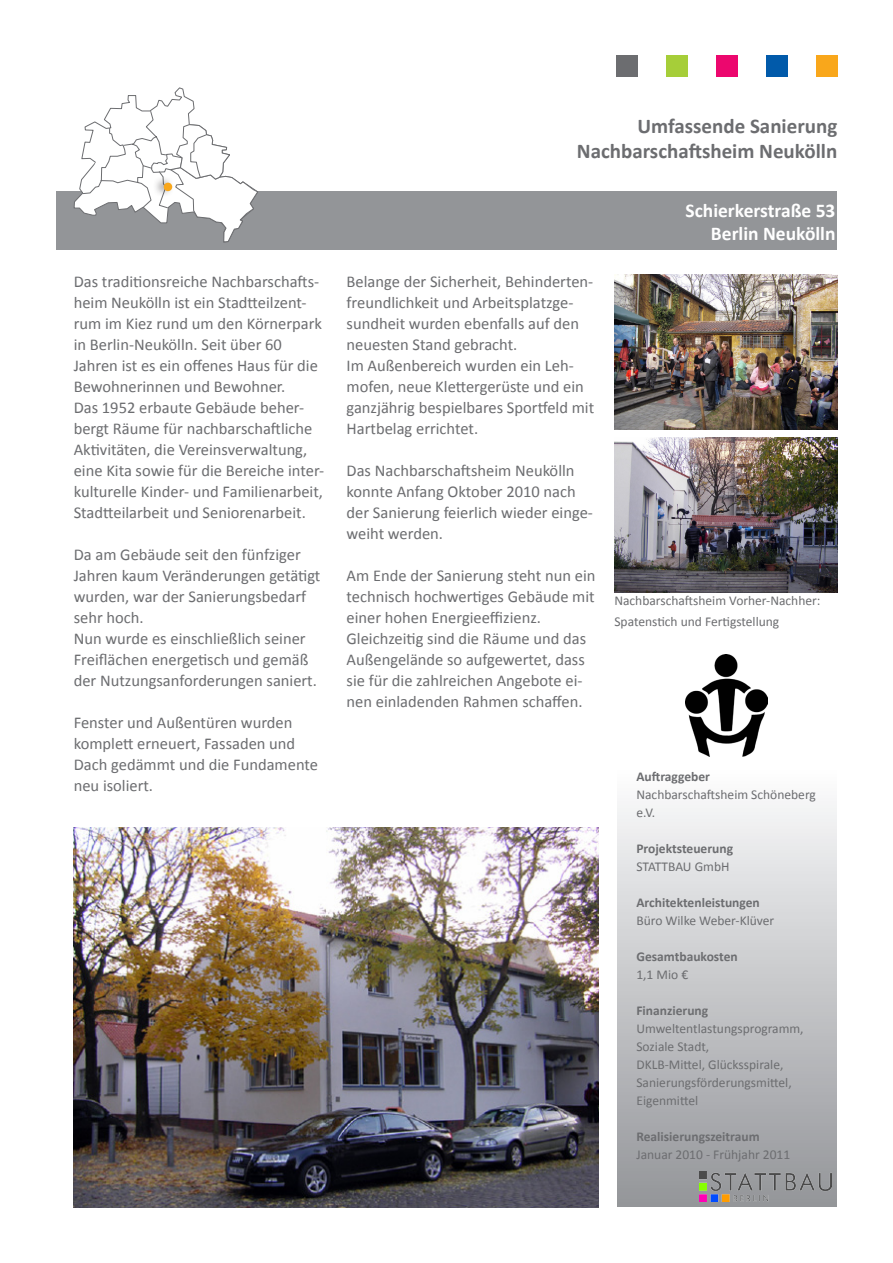
<style>
.page{position:relative;width:893px;height:1263px;background:#fff}
.page>*{position:absolute;margin:0;border:0;box-sizing:border-box;transform-origin:0 0}
.Überschrift_1{font:700 21px "Calibri";color:#6c6d70}
.Überschrift_weiss{font:700 19.5px "Calibri";color:#fff}
.Text_normal{font:16.5px/21px "Calibri";color:#6c6d70}
.text_daten{font:13.5px/18px "Calibri";color:#6c6d70}
.text_daten-2{font:700 13.5px "Calibri";color:#6c6d70}
</style>
<div class="page">
<div style="left:617px;top:767px;width:219px;height:439px;background:linear-gradient(to bottom,#fdfdfe,#939498)"></div>
<div style="left:816px;top:55px;width:22px;height:22px;background:#f9a71b"></div>
<div style="left:766px;top:55px;width:22px;height:22px;background:#015aaa"></div>
<div style="left:716px;top:55px;width:22px;height:22px;background:#ec076e"></div>
<div style="left:666px;top:55px;width:22px;height:22px;background:#a6ce39"></div>
<div style="left:616px;top:55px;width:22px;height:22px;background:#6c6d70"></div>
<img style="left:700px;top:1171px;width:132px;height:30px">
<div style="left:56px;top:191px;width:781px;height:59px;background:#939598"></div>
<svg style="left:73px;top:87px;width:185px;height:156px"></svg>
<div style="left:152px;top:175px;width:22px;height:23px;background:#231f20;opacity:.75"></div>
<div style="left:164px;top:183px;width:7px;height:7px;background:#f9a71b;border-radius:50%"></div>
<div style="left:164px;top:183px;width:8px;height:8px;border:2px solid #f9a71b;border-radius:50%"></div>
<img style="left:74px;top:827px;width:524px;height:381px">
<img style="left:614px;top:274px;width:224px;height:155px">
<img style="left:614px;top:437px;width:224px;height:155px">
<img style="left:685px;top:654px;width:82px;height:102px">
<p class="Text_normal" style="left:74px;top:270px;width:250px">Das traditionsreiche Nachbarschafts&shy;heim Neukölln ist ein Stadtteilzent&shy;rum im Kiez rund um den Körnerpark in Berlin-Neukölln. Seit über 60<br>Jahren ist es ein offenes Haus für die Bewohnerinnen und Bewohner.</p>
<p class="Text_normal" style="left:74px;top:396px;width:252px">Das 1952 erbaute Gebäude beher&shy;bergt Räume für nachbarschaftliche Aktivitäten, die Vereinsverwaltung, eine Kita sowie für die Bereiche inter&shy;kulturelle Kinder- und Familienarbeit, Stadtteilarbeit und Seniorenarbeit.</p>
<p class="Text_normal" style="left:74px;top:543px;width:248px">Da am Gebäude seit den fünfziger<br>Jahren kaum Veränderungen getätigt wurden, war der Sanierungsbedarf sehr hoch.</p>
<p class="Text_normal" style="left:74px;top:627px;width:245px">Nun wurde es einschließlich seiner<br>Freiflächen energetisch und gemäß der Nutzungsanforderungen saniert.</p>
<p class="Text_normal" style="left:74px;top:711px;width:246px">Fenster und Außentüren wurden komplett erneuert, Fassaden und<br>Dach gedämmt und die Fundamente neu isoliert.</p>
<p class="Überschrift_1" style="left:637px;top:113px;width:201px">Umfassende Sanierung</p>
<p class="Überschrift_1" style="left:577px;top:138px;width:262px">Nachbarschaftsheim Neukölln</p>
<p class="Text_normal" style="left:347px;top:270px;width:248px">Belange der Sicherheit, Behinderten&shy;freundlichkeit und Arbeitsplatzge&shy;sundheit wurden ebenfalls auf den neuesten Stand gebracht.</p>
<p class="Text_normal" style="left:347px;top:354px;width:249px">Im Außenbereich wurden ein Leh&shy;mofen, neue Klettergerüste und ein ganzjährig bespielbares Sportfeld mit<br>Hartbelag errichtet.</p>
<p class="Text_normal" style="left:347px;top:459px;width:248px">Das Nachbarschaftsheim Neukölln konnte Anfang Oktober 2010 nach der Sanierung feierlich wieder einge&shy;weiht werden.</p>
<p class="Text_normal" style="left:347px;top:564px;width:250px;text-align:justify">Am Ende der Sanierung steht nun ein technisch hochwertiges Gebäude mit einer hohen Energieeffizienz.</p>
<p class="Text_normal" style="left:347px;top:627px;width:241px">Gleichzeitig sind die Räume und das Außengelände so aufgewertet, dass sie für die zahlreichen Angebote ei&shy;nen einladenden Rahmen schaffen.</p>
<p class="Überschrift_weiss" style="left:685px;top:198px;width:151px">Schierkerstraße 53</p>
<p class="Überschrift_weiss" style="left:711px;top:221px;width:126px">Berlin Neukölln</p>
<p class="text_daten" style="left:614px;top:591px;width:208px">Nachbarschaftsheim Vorher-Nachher:</p>
<p class="text_daten" style="left:614px;top:612px;width:166px">Spatenstich und Fertigstellung</p>
<p class="text_daten-2" style="left:636px;top:768px;width:75px">Auftraggeber</p>
<p class="text_daten" style="left:636px;top:785px;width:181px">Nachbarschaftsheim Schöneberg e.V.</p>
<p class="text_daten-2" style="left:636px;top:840px;width:98px">Projektsteuerung</p>
<p class="text_daten" style="left:636px;top:857px;width:95px">STATTBAU GmbH</p>
<p class="text_daten-2" style="left:636px;top:894px;width:125px">Architektenleistungen</p>
<p class="text_daten" style="left:636px;top:911px;width:139px">Büro Wilke Weber-Klüver</p>
<p class="text_daten-2" style="left:636px;top:948px;width:103px">Gesamtbaukosten</p>
<p class="text_daten" style="left:636px;top:965px;width:53px">1,1 Mio €</p>
<p class="text_daten-2" style="left:636px;top:1002px;width:73px">Finanzierung</p>
<p class="text_daten" style="left:636px;top:1019px;width:169px">Umweltentlastungsprogramm,<br>Soziale Stadt,</p>
<p class="text_daten" style="left:636px;top:1055px;width:149px">DKLB-Mittel, Glücksspirale,</p>
<p class="text_daten" style="left:636px;top:1073px;width:157px">Sanierungsförderungsmittel,<br>Eigenmittel</p>
<p class="text_daten-2" style="left:636px;top:1128px;width:125px">Realisierungszeitraum</p>
<p class="text_daten" style="left:636px;top:1145px;width:155px">Januar 2010 - Frühjahr 2011</p>
</div>
